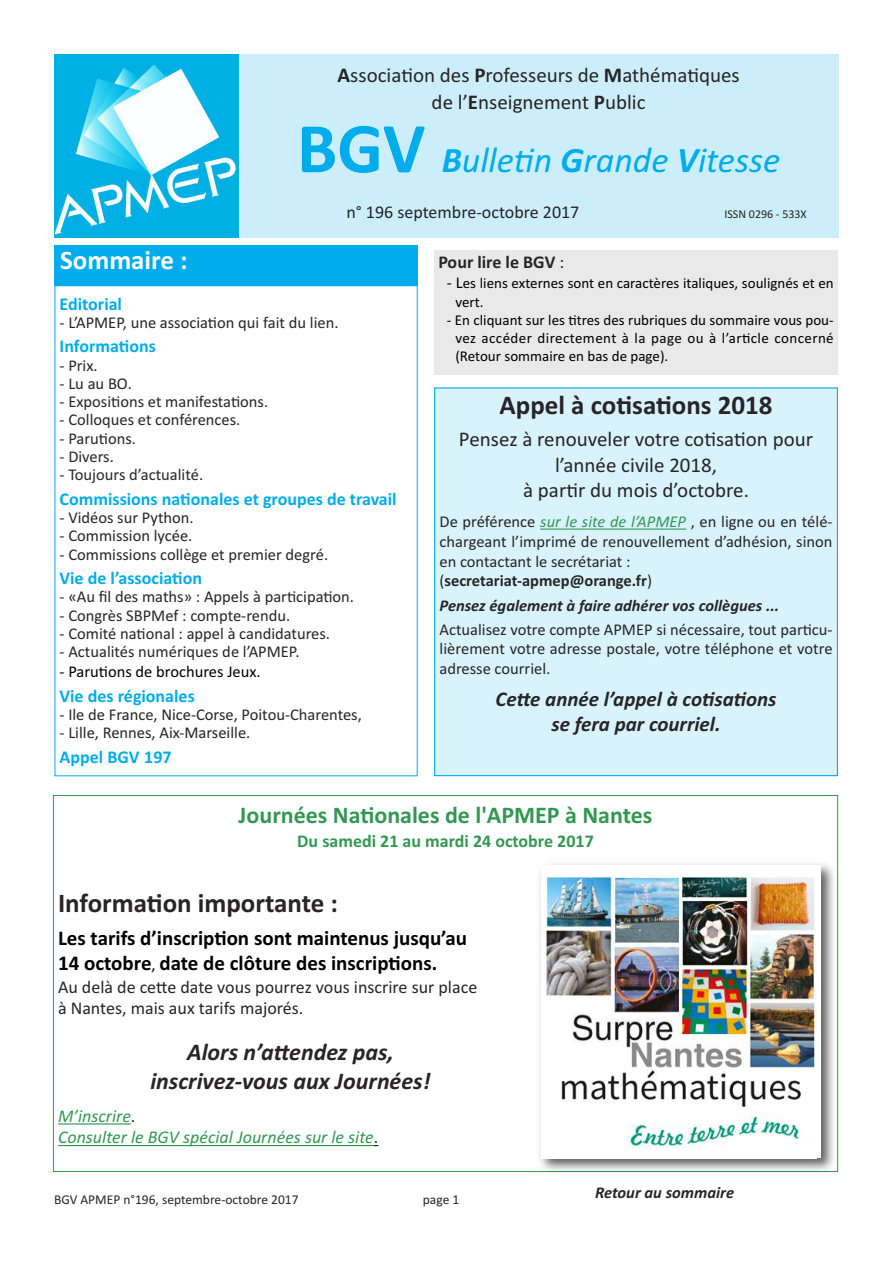
<style>
.page{position:relative;width:893px;height:1263px;background:#fff}
.page>*{position:absolute;margin:0;border:0;box-sizing:border-box;transform-origin:0 0}
.t1{font:italic 36px "Calibri";color:#00acec}
.t2{font:700 27px "Calibri";color:#272526}
.t3{font:700 27px "Calibri";color:#fff}
.t4{font:italic 700 24px/28.8px "Calibri";color:#272526;text-align:center}
.t5{font:700 24px "Calibri";color:#339852}
.t6{font:21px/25.2px "Calibri";color:#272526;text-align:center}
.t7{font:700 21px/25.2px "Calibri";color:#000}
.t8{font:italic 700 21px/25.2px "Calibri";color:#272526;text-align:center}
.t9{font:700 18px "Calibri";color:#00acec}
.t10{font:18px/21.6px "Calibri";color:#272526}
.t11{font:italic 18px/21.6px "Calibri";color:#339852}
.t12{font:700 18px "Calibri";color:#339852}
.t13{font:700 18px "Calibri";color:#272526}
.t14{font:16.5px/19.8px "Calibri";color:#272526}
.t15{font:italic 700 16.5px "Calibri";color:#272526}
.t16{font:16.5px "Calibri";color:#000}
.t17{font:15px/18px "Calibri";color:#000}
.t18{font:13.5px "Calibri";color:#272526}
.t19{font:12px "Calibri";color:#272526}
.s1{font-weight:700}
.s2{font-weight:700;font-style:normal;font-size:72px}
.s3{font-weight:400}
.s4{font-size:16.5px}
.s5{font-style:italic;color:#339852}
.s6{font-weight:400;font-size:16.5px}
.s7{font-style:normal;color:#272526}
</style>
<div class="page">
<div style="left:238px;top:54px;width:601px;height:184px;background:#cceefb"></div>
<img style="left:54px;top:54px;width:184px;height:184px">
<div style="left:54px;top:245px;width:364px;height:40px;background:#00acec"></div>
<div style="left:435px;top:388px;width:402px;height:387px;background:#d9f3fc"></div>
<div style="left:434px;top:387px;width:404px;height:389px;border:1px solid #00acec"></div>
<hr style="left:540px;top:528px;width:146px;height:2px;background:#339852">
<div style="left:434px;top:250px;width:404px;height:125px;background:#e9e9e9"></div>
<hr style="left:58px;top:1123px;width:73px;height:1px;background:#339852">
<hr style="left:58px;top:1145px;width:316px;height:1px;background:#339852">
<img style="left:535px;top:858px;width:304px;height:314px">
<img style="left:541px;top:865px;width:275px;height:293px">
<p class="t6" style="left:338px;top:61px;width:404px;line-height:26.7px"><span class="s1">A</span>ssociation des <span class="s1">P</span>rofesseurs de <span class="s1">M</span>athématiques de l’<span class="s1">E</span>nseignement <span class="s1">P</span>ublic</p>
<h1 class="t1" style="left:297px;top:139px;width:485px"><span class="s2">BGV</span> <span class="s1">B</span>ulletin <span class="s1">G</span>rande <span class="s1">V</span>itesse</h1>
<p class="t10" style="left:346px;top:201px;width:235px">n° 196 septembre-octobre 2017</p>
<p class="t19" style="left:724px;top:207px;width:84px">ISSN 0296 - 533X</p>
<h2 class="t3" style="left:60px;top:244px;width:129px">Sommaire :</h2>
<p class="t9" style="left:60px;top:293px;width:64px">Editorial</p>
<p class="t14" style="left:60px;top:312px;width:280px">- L’APMEP, une association qui fait du lien.</p>
<p class="t9" style="left:60px;top:335px;width:98px">Informations</p>
<p class="t14" style="left:60px;top:355px;width:40px">- Prix.</p>
<p class="t14" style="left:60px;top:373px;width:74px">- Lu au BO.</p>
<p class="t14" style="left:60px;top:392px;width:210px">- Expositions et manifestations.</p>
<p class="t14" style="left:60px;top:410px;width:182px">- Colloques et conférences.</p>
<p class="t14" style="left:60px;top:428px;width:78px">- Parutions.</p>
<p class="t14" style="left:60px;top:446px;width:56px">- Divers.</p>
<p class="t14" style="left:60px;top:465px;width:145px">- Toujours d’actualité.</p>
<p class="t9" style="left:60px;top:488px;width:339px">Commissions nationales et groupes de travail</p>
<p class="t14" style="left:60px;top:507px;width:136px">- Vidéos sur Python.</p>
<p class="t14" style="left:60px;top:526px;width:134px">- Commission lycée.</p>
<p class="t14" style="left:60px;top:544px;width:270px">- Commissions collège et premier degré.</p>
<p class="t9" style="left:60px;top:567px;width:144px">Vie de l’association</p>
<p class="t14" style="left:60px;top:587px;width:296px">- «Au fil des maths» : Appels à participation.</p>
<p class="t14" style="left:60px;top:605px;width:232px">- Congrès SBPMef : compte-rendu.</p>
<p class="t14" style="left:60px;top:623px;width:272px">- Comité national : appel à candidatures.</p>
<p class="t14" style="left:60px;top:642px;width:241px">- Actualités numériques de l’APMEP.</p>
<p class="t16" style="left:60px;top:662px;width:203px">- Parutions de brochures Jeux.</p>
<p class="t9" style="left:60px;top:685px;width:137px">Vie des régionales</p>
<p class="t14" style="left:60px;top:704px;width:304px">- Ile de France, Nice-Corse, Poitou-Charentes,</p>
<p class="t14" style="left:60px;top:723px;width:192px">- Lille, Rennes, Aix-Marseille.</p>
<p class="t9" style="left:60px;top:746px;width:114px">Appel BGV 197</p>
<p class="t13" style="left:438px;top:251px;width:127px">Pour lire le BGV <span class="s3">:</span></p>
<p class="t17" style="left:455px;top:274px;width:380px;line-height:18.6px;text-indent:-9px"><span class="s4">- L</span>es liens externes sont en caractères italiques, soulignés et en vert.</p>
<p class="t17" style="left:455px;top:310px;width:380px;text-align:justify;text-indent:-9px">- En cliquant sur les titres des rubriques du sommaire vous pou&shy;vez accéder directement à la page ou à l’article concerné (Retour sommaire en bas de page).</p>
<h2 class="t2" style="left:500px;top:389px;width:274px">Appel à cotisations 2018</h2>
<p class="t6" style="left:459px;top:426px;width:356px">Pensez à renouveler votre cotisation pour l’année civile 2018,<br>à partir du mois d’octobre.</p>
<p class="t14" style="left:439px;top:511px;width:395px">De préférence <span class="s5">sur le site de l’APMEP</span> , en ligne ou en télé&shy;chargeant l’imprimé de renouvellement d’adhésion, sinon en contactant le secrétariat : (<span class="s1">secretariat-apmep@orange.fr</span>)</p>
<p class="t15" style="left:439px;top:595px;width:341px">Pensez également à faire adhérer vos collègues ...</p>
<p class="t14" style="left:439px;top:619px;width:395px;text-align:justify">Actualisez votre compte APMEP si nécessaire, tout particu&shy;lièrement votre adresse postale, votre téléphone et votre adresse courriel.</p>
<p class="t8" style="left:496px;top:686px;width:282px">Cette année l’appel à cotisations se fera par courriel.</p>
<h3 class="t5" style="left:239px;top:800px;width:415px">Journées Nationales de l'APMEP à Nantes</h3>
<p class="t12" style="left:297px;top:830px;width:298px">Du samedi 21 au mardi 24 octobre 2017</p>
<h2 class="t2" style="left:58px;top:887px;width:281px">Information importante :</h2>
<p class="t7" style="left:58px;top:925px;width:410px">Les tarifs d’inscription sont maintenus jusqu’au<br>14 octobre<span class="s6">,</span> date de clôture des inscriptions.</p>
<p class="t10" style="left:58px;top:976px;width:421px">Au delà de cette date vous pourrez vous inscrire sur place à Nantes, mais aux tarifs majorés.</p>
<h3 class="t4" style="left:150px;top:1037px;width:282px">Alors n’attendez pas, inscrivez-vous aux Journées!</h3>
<p class="t11" style="left:58px;top:1105px;width:322px">M’inscrire<span class="s7">.<br></span>Consulter le BGV spécial Journées sur le site<span class="s7">.</span></p>
<p class="t18" style="left:54px;top:1192px;width:246px">BGV APMEP n°196, septembre-octobre 2017</p>
<p class="t18" style="left:423px;top:1192px;width:38px">page 1</p>
<p class="t15" style="left:595px;top:1183px;width:141px">Retour au sommaire</p>
</div>
